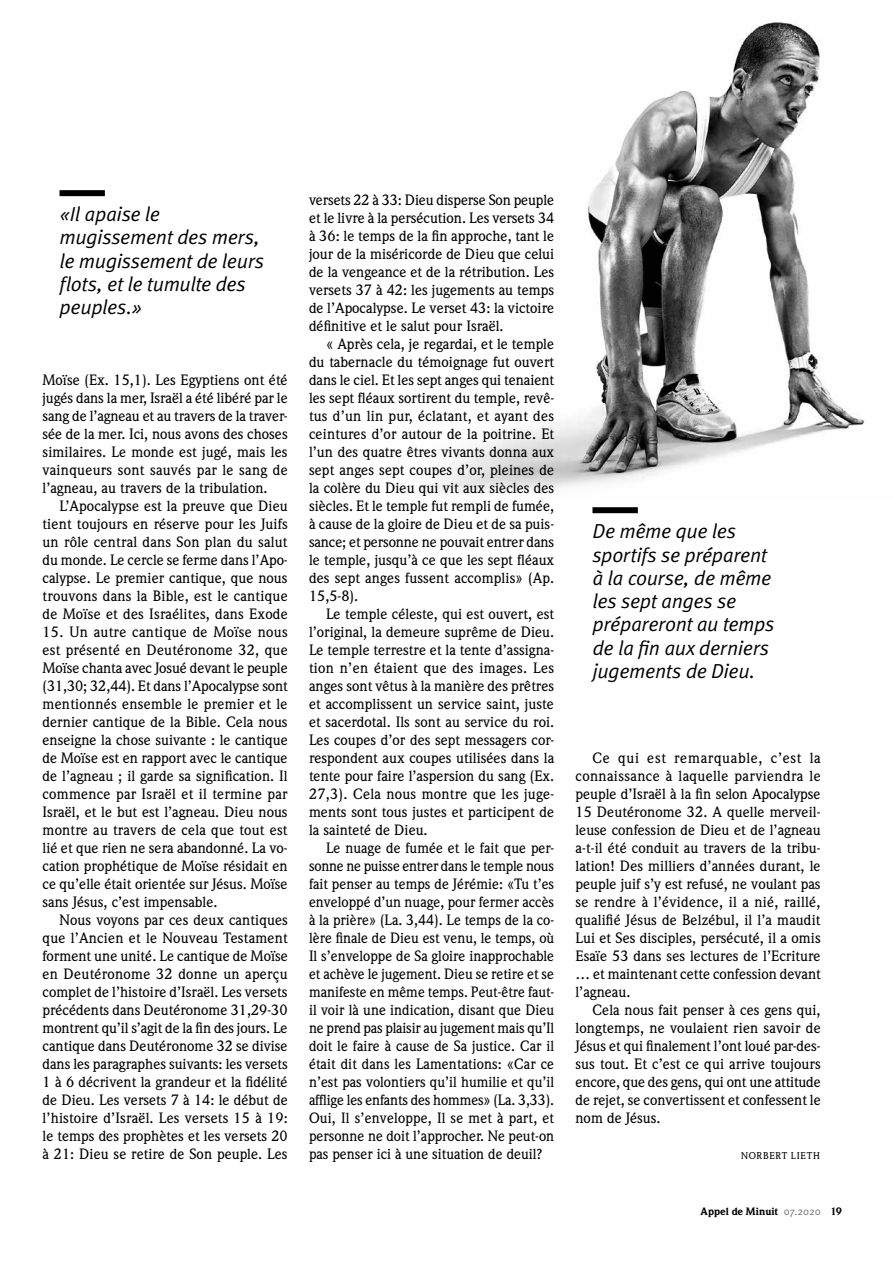
<style>
.page{position:relative;width:893px;height:1263px;background:#fff}
.page>*{position:absolute;margin:0;border:0;box-sizing:border-box;transform-origin:0 0}
.t1{font:20.25px/23.2px "Meta OT Norm Ita";letter-spacing:-.02em;color:#000}
.t2{font:500 14.7px/18px "Weidemann";color:#000;text-align:justify}
.t3{font:900 10.5px "Weidemann";letter-spacing:-.005em;color:#000}
.t4{font:500 9.75px "Weidemann";letter-spacing:.07em;color:#000}
.s1{font-family:"Meta OT Norm";font-weight:400;color:#6f6f6e}
</style>
<div class="page">
<img style="left:431px;top:22px;width:433px;height:471px">
<div style="left:60px;top:190px;width:45px;height:6px;background:#000"></div>
<div style="left:592px;top:507px;width:46px;height:6px;background:#000"></div>
<h1 class="t1" style="left:60px;top:203px;width:206px">«Il apaise le mugissement des mers, le mugissement de leurs flots, et le tumulte des peuples.»</h1>
<p class="t2" style="left:43px;top:371px;width:247px">Moïse (Ex. 15,1). Les Egyptiens ont été jugés dans la mer, Israël a été libéré par le sang de l’agneau et au travers de la traver&shy;sée de la mer. Ici, nous avons des choses similaires. Le monde est jugé, mais les vainqueurs sont sauvés par le sang de l’agneau, au travers de la tribulation.</p>
<p class="t2" style="left:43px;top:497px;width:247px;text-indent:17px">L’Apocalypse est la preuve que Dieu tient toujours en réserve pour les Juifs un rôle central dans Son plan du salut du monde. Le cercle se ferme dans l’Apo&shy;calypse. Le premier cantique, que nous trouvons dans la Bible, est le cantique de Moïse et des Israélites, dans Exode</p>
<p class="t2" style="left:43px;top:623px;width:247px">15. Un autre cantique de Moïse nous est présenté en Deutéronome 32, que Moïse chanta avec Josué devant le peuple (31,30; 32,44). Et dans l’Apocalypse sont mentionnés ensemble le premier et le dernier cantique de la Bible. Cela nous enseigne la chose suivante : le cantique de Moïse est en rapport avec le cantique de l’agneau ; il garde sa signification. Il commence par Israël et il termine par Israël, et le but est l’agneau. Dieu nous montre au travers de cela que tout est lié et que rien ne sera abandonné. La vo&shy;cation prophétique de Moïse résidait en ce qu’elle était orientée sur Jésus. Moïse sans Jésus, c’est impensable.</p>
<p class="t2" style="left:43px;top:911px;width:247px;text-indent:17px">Nous voyons par ces deux cantiques que l’Ancien et le Nouveau Testament forment une unité. Le cantique de Moïse en Deutéronome 32 donne un aperçu complet de l’histoire d’Israël. Les versets précédents dans Deutéronome 31,29-30 montrent qu’il s’agit de la fin des jours. Le cantique dans Deutéronome 32 se divise dans les paragraphes suivants: les versets 1 à 6 décrivent la grandeur et la fidélité de Dieu. Les versets 7 à 14: le début de l’histoire d’Israël. Les versets 15 à 19: le temps des prophètes et les versets 20 à 21: Dieu se retire de Son peuple. Les</p>
<p class="t2" style="left:309px;top:191px;width:247px">versets 22 à 33: Dieu disperse Son peuple et le livre à la persécution. Les versets 34 à 36: le temps de la fin approche, tant le jour de la miséricorde de Dieu que celui de la vengeance et de la rétribution. Les versets 37 à 42: les jugements au temps de l’Apocalypse. Le verset 43: la victoire définitive et le salut pour Israël.</p>
<p class="t2" style="left:309px;top:335px;width:247px;text-indent:17px">« Après cela, je regardai, et le temple du tabernacle du témoignage fut ouvert dans le ciel. Et les sept anges qui tenaient les sept fléaux sortirent du temple, revê&shy;tus d’un lin pur, éclatant, et ayant des ceintures d’or autour de la poitrine. Et l’un des quatre êtres vivants donna aux sept anges sept coupes d’or, pleines de la colère du Dieu qui vit aux siècles des siècles. Et le temple fut rempli de fumée, à cause de la gloire de Dieu et de sa puis&shy;sance; et personne ne pouvait entrer dans le temple, jusqu’à ce que les sept fléaux des sept anges fussent accomplis» (Ap.<br>15,5-8).</p>
<p class="t2" style="left:309px;top:605px;width:247px;text-indent:17px">Le temple céleste, qui est ouvert, est l’original, la demeure suprême de Dieu.<br>Le temple terrestre et la tente d’assigna&shy;tion n’en étaient que des images. Les anges sont vêtus à la manière des prêtres et accomplissent un service saint, juste et sacerdotal. Ils sont au service du roi.<br>Les coupes d’or des sept messagers cor&shy;respondent aux coupes utilisées dans la tente pour faire l’aspersion du sang (Ex.<br>27,3). Cela nous montre que les juge&shy;ments sont tous justes et participent de la sainteté de Dieu.</p>
<p class="t2" style="left:309px;top:839px;width:247px;text-indent:17px">Le nuage de fumée et le fait que per&shy;sonne ne puisse entrer dans le temple nous fait penser au temps de Jérémie: «Tu t’es enveloppé d’un nuage, pour fermer accès à la prière» (La. 3,44). Le temps de la co&shy;lère finale de Dieu est venu, le temps, où Il s’enveloppe de Sa gloire inapprochable et achève le jugement. Dieu se retire et se manifeste en même temps. Peut-être faut&shy;il voir là une indication, disant que Dieu ne prend pas plaisir au jugement mais qu’Il doit le faire à cause de Sa justice. Car il était dit dans les Lamentations: «Car ce n’est pas volontiers qu’il humilie et qu’il afflige les enfants des hommes» (La. 3,33).<br>Oui, Il s’enveloppe, Il se met à part, et personne ne doit l’approcher. Ne peut-on pas penser ici à une situation de deuil?</p>
<h1 class="t1" style="left:592px;top:520px;width:184px">De même que les sportifs se préparent à la course, de même les sept anges se prépareront au temps de la fin aux derniers jugements de Dieu.</h1>
<p class="t2" style="left:575px;top:749px;width:247px;text-indent:17px">Ce qui est remarquable, c’est la connaissance à laquelle parviendra le peuple d’Israël à la fin selon Apocalypse 15 Deutéronome 32. A quelle merveil&shy;leuse confession de Dieu et de l’agneau a-t-il été conduit au travers de la tribu&shy;lation! Des milliers d’années durant, le peuple juif s’y est refusé, ne voulant pas se rendre à l’évidence, il a nié, raillé, qualifié Jésus de Belzébul, il l’a maudit Lui et Ses disciples, persécuté, il a omis Esaïe 53 dans ses lectures de l’Ecriture … et maintenant cette confession devant l’agneau.</p>
<p class="t2" style="left:575px;top:1001px;width:247px;text-indent:17px">Cela nous fait penser à ces gens qui, longtemps, ne voulaient rien savoir de Jésus et qui finalement l’ont loué par-des&shy;sus tout. Et c’est ce qui arrive toujours encore, que des gens, qui ont une attitude de rejet, se convertissent et confessent le nom de Jésus.</p>
<p class="t4" style="left:741px;top:1150px;width:80px">NORBERT LIETH</p>
<p class="t3" style="left:701px;top:1204px;width:143px">Appel de Minuit <span class="s1">07.2020</span> 19</p>
</div>
